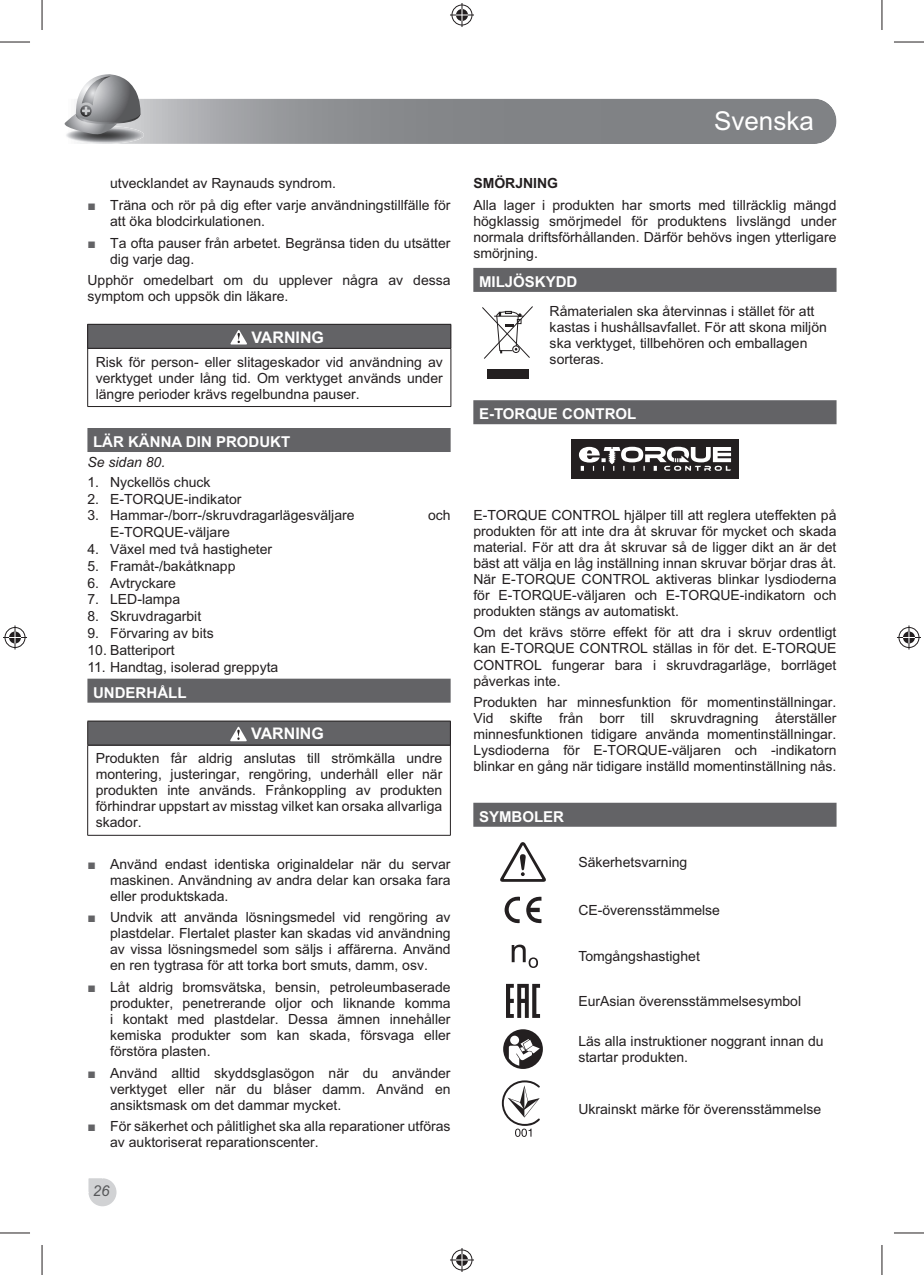
<style>
.page{position:relative;width:924px;height:1275px;background:#fff}
.page>*{position:absolute;margin:0;border:0;box-sizing:border-box;transform-origin:0 0}
.t1{font:26px "Arial";color:#fff}
.t2{font:700 16px "Arial";color:#fff}
.t3{font:700 15px "Arial";color:#fff}
.t4{font:italic 15px "Arial";color:#57585a}
.t5{font:14px/16px "Arial";color:#231f20;text-align:justify}
.t6{font:italic 14px "Arial";color:#231f20}
.t7{font:700 14px "Arial";color:#231f20}
</style>
<div class="page">
<svg style="left:64px;top:74px;width:772px;height:70px"></svg>
<div style="left:87px;top:428px;width:363px;height:24px;background:#636366"></div>
<div style="left:87px;top:678px;width:363px;height:24px;background:#636366"></div>
<div style="left:88px;top:324px;width:362px;height:24px;background:#636366"></div>
<hr style="left:87px;top:348px;width:1px;height:58px;background:#231f20">
<hr style="left:450px;top:348px;width:1px;height:58px;background:#231f20">
<hr style="left:87px;top:406px;width:364px;height:1px;background:#231f20">
<svg style="left:87px;top:325px;width:1px;height:23px"></svg>
<svg style="left:450px;top:325px;width:1px;height:23px"></svg>
<hr style="left:87px;top:324px;width:364px;height:1px;background:#231f20">
<hr style="left:87px;top:348px;width:364px;height:1px;background:#231f20">
<svg style="left:230px;top:330px;width:17px;height:14px"></svg>
<div style="left:88px;top:721px;width:362px;height:24px;background:#636366"></div>
<hr style="left:87px;top:745px;width:1px;height:90px;background:#231f20">
<hr style="left:450px;top:745px;width:1px;height:90px;background:#231f20">
<hr style="left:87px;top:835px;width:363px;height:1px;background:#231f20">
<svg style="left:87px;top:721px;width:1px;height:23px"></svg>
<svg style="left:450px;top:721px;width:1px;height:24px"></svg>
<hr style="left:87px;top:720px;width:363px;height:1px;background:#231f20">
<hr style="left:87px;top:744px;width:363px;height:1px;background:#231f20">
<svg style="left:230px;top:726px;width:17px;height:15px"></svg>
<div style="left:473px;top:268px;width:363px;height:24px;background:#636366"></div>
<div style="left:473px;top:400px;width:363px;height:24px;background:#636366"></div>
<div style="left:473px;top:802px;width:363px;height:24px;background:#636366"></div>
<svg style="left:482px;top:306px;width:51px;height:53px"></svg>
<div style="left:487px;top:369px;width:41px;height:10px;background:#231f20"></div>
<div style="left:570px;top:439px;width:168px;height:40px;background:#231f20"></div>
<svg style="left:578px;top:447px;width:152px;height:24px"></svg>
<svg style="left:500px;top:842px;width:46px;height:40px"></svg>
<svg style="left:504px;top:896px;width:37px;height:27px"></svg>
<svg style="left:511px;top:944px;width:26px;height:24px"></svg>
<svg style="left:506px;top:984px;width:34px;height:34px"></svg>
<svg style="left:503px;top:1029px;width:39px;height:40px"></svg>
<svg style="left:501px;top:1080px;width:38px;height:57px"></svg>
<hr style="left:0;top:42px;width:30px;height:1px;background:#231f20">
<hr style="left:893px;top:42px;width:30px;height:1px;background:#231f20">
<hr style="left:0;top:1232px;width:30px;height:1px;background:#231f20">
<hr style="left:893px;top:1232px;width:30px;height:1px;background:#231f20">
<hr style="left:42px;top:0;width:1px;height:30px;background:#231f20">
<hr style="left:42px;top:1245px;width:1px;height:30px;background:#231f20">
<hr style="left:881px;top:0;width:1px;height:30px;background:#231f20">
<hr style="left:881px;top:1245px;width:1px;height:30px;background:#231f20">
<svg style="left:450px;top:3px;width:24px;height:24px"></svg>
<svg style="left:450px;top:1248px;width:24px;height:24px"></svg>
<svg style="left:3px;top:625px;width:24px;height:24px"></svg>
<svg style="left:897px;top:625px;width:23px;height:24px"></svg>
<svg style="left:88px;top:1178px;width:29px;height:29px"></svg>
<p class="t5" style="left:110px;top:174px;width:342px;line-height:21.6px">utvecklandet av Raynauds syndrom.<br>Träna och rör på dig efter varje användningstillfälle för</p>
<p class="t5" style="left:110px;top:212px;width:342px;line-height:21.6px">att öka blodcirkulationen.<br>Ta ofta pauser från arbetet. Begränsa tiden du utsätter</p>
<p class="t5" style="left:87px;top:249px;width:364px;line-height:21.6px;text-indent:23px">dig varje dag.<br>Upphör omedelbart om du upplever några av dessa</p>
<p class="t5" style="left:87px;top:290px;width:202px">symptom och uppsök din läkare.</p>
<p class="t2" style="left:251px;top:331px;width:74px">VARNING</p>
<p class="t5" style="left:96px;top:355px;width:348px">Risk för person- eller slitageskador vid användning av verktyget under lång tid. Om verktyget används under längre perioder krävs regelbundna pauser.</p>
<p class="t3" style="left:93px;top:436px;width:198px">LÄR KÄNNA DIN PRODUKT</p>
<p class="t6" style="left:87px;top:457px;width:79px">Se sidan 80.</p>
<p class="t5" style="left:87px;top:475px;width:125px">1. Nyckellös chuck</p>
<p class="t5" style="left:87px;top:492px;width:155px">2. E-TORQUE-indikator</p>
<p class="t5" style="left:87px;top:509px;width:268px">3. Hammar-/borr-/skruvdragarlägesväljare</p>
<p class="t5" style="left:428px;top:509px;width:24px">och</p>
<p class="t5" style="left:110px;top:525px;width:121px">E-TORQUE-väljare</p>
<p class="t5" style="left:87px;top:542px;width:186px">4. Växel med två hastigheter</p>
<p class="t5" style="left:87px;top:559px;width:149px">5. Framåt-/bakåtknapp</p>
<p class="t5" style="left:87px;top:576px;width:90px">6. Avtryckare</p>
<p class="t5" style="left:87px;top:593px;width:94px">7. LED-lampa</p>
<p class="t5" style="left:87px;top:609px;width:115px">8. Skruvdragarbit</p>
<p class="t5" style="left:87px;top:626px;width:128px">9. Förvaring av bits</p>
<p class="t5" style="left:87px;top:643px;width:89px">10. Batteriport</p>
<p class="t5" style="left:87px;top:660px;width:192px">11. Handtag, isolerad greppyta</p>
<p class="t3" style="left:93px;top:687px;width:95px">UNDERHÅLL</p>
<p class="t2" style="left:251px;top:728px;width:74px">VARNING</p>
<p class="t5" style="left:96px;top:751px;width:348px">Produkten får aldrig anslutas till strömkälla undre montering, justeringar, rengöring, underhåll eller när produkten inte används. Frånkoppling av produkten förhindrar uppstart av misstag vilket kan orsaka allvarliga skador.</p>
<p class="t5" style="left:110px;top:857px;width:342px">Använd endast identiska originaldelar när du servar maskinen. Användning av andra delar kan orsaka fara eller produktskada.</p>
<p class="t5" style="left:110px;top:910px;width:342px">Undvik att använda lösningsmedel vid rengöring av plastdelar. Flertalet plaster kan skadas vid användning av vissa lösningsmedel som säljs i affärerna. Använd en ren tygtrasa för att torka bort smuts, damm, osv.</p>
<p class="t5" style="left:110px;top:980px;width:342px">Låt aldrig bromsvätska, bensin, petroleumbaserade produkter, penetrerande oljor och liknande komma i kontakt med plastdelar. Dessa ämnen innehåller kemiska produkter som kan skada, försvaga eller förstöra plasten.</p>
<p class="t5" style="left:110px;top:1066px;width:342px">Använd alltid skyddsglasögon när du använder verktyget eller när du blåser damm. Använd en ansiktsmask om det dammar mycket.</p>
<p class="t5" style="left:110px;top:1119px;width:342px">För säkerhet och pålitlighet ska alla reparationer utföras av auktoriserat reparationscenter.</p>
<p class="t4" style="left:93px;top:1185px;width:18px">26</p>
<h1 class="t1" style="left:713px;top:112px;width:101px">Svenska</h1>
<p class="t7" style="left:473px;top:178px;width:86px">SMÖRJNING</p>
<p class="t5" style="left:473px;top:198px;width:364px">Alla lager i produkten har smorts med tillräcklig mängd högklassig smörjmedel för produktens livslängd under normala driftsförhållanden. Därför behövs ingen ytterligare smörjning.</p>
<p class="t3" style="left:479px;top:276px;width:100px">MILJÖSKYDD</p>
<p class="t5" style="left:549px;top:305px;width:278px;text-align:left">Råmaterialen ska återvinnas i stället för att kastas i hushållsavfallet. För att skona miljön ska verktyget, tillbehören och emballagen sorteras.</p>
<p class="t3" style="left:479px;top:408px;width:159px">E-TORQUE CONTROL</p>
<p class="t5" style="left:473px;top:508px;width:364px">E-TORQUE CONTROL hjälper till att reglera uteffekten på produkten för att inte dra åt skruvar för mycket och skada material. För att dra åt skruvar så de ligger dikt an är det bäst att välja en låg inställning innan skruvar börjar dras åt.<br>När E-TORQUE CONTROL aktiveras blinkar lysdioderna för E-TORQUE-väljaren och E-TORQUE-indikatorn och produkten stängs av automatiskt.</p>
<p class="t5" style="left:473px;top:626px;width:364px">Om det krävs större effekt för att dra i skruv ordentligt kan E-TORQUE CONTROL ställas in för det. E-TORQUE CONTROL fungerar bara i skruvdragarläge, borrläget påverkas inte.</p>
<p class="t5" style="left:473px;top:695px;width:364px">Produkten har minnesfunktion för momentinställningar.<br>Vid skifte från borr till skruvdragning återställer minnesfunktionen tidigare använda momentinställningar.<br>Lysdioderna för E-TORQUE-väljaren och -indikatorn blinkar en gång när tidigare inställd momentinställning nås.</p>
<p class="t3" style="left:479px;top:811px;width:87px">SYMBOLER</p>
<p class="t5" style="left:578px;top:855px;width:110px">Säkerhetsvarning</p>
<p class="t5" style="left:578px;top:903px;width:143px">CE-överensstämmelse</p>
<p class="t5" style="left:578px;top:949px;width:123px">Tomgångshastighet</p>
<p class="t5" style="left:578px;top:994px;width:224px">EurAsian överensstämmelsesymbol</p>
<p class="t5" style="left:578px;top:1034px;width:247px">Läs alla instruktioner noggrant innan du startar produkten.</p>
<p class="t5" style="left:578px;top:1102px;width:244px">Ukrainskt märke för överensstämmelse</p>
</div>
